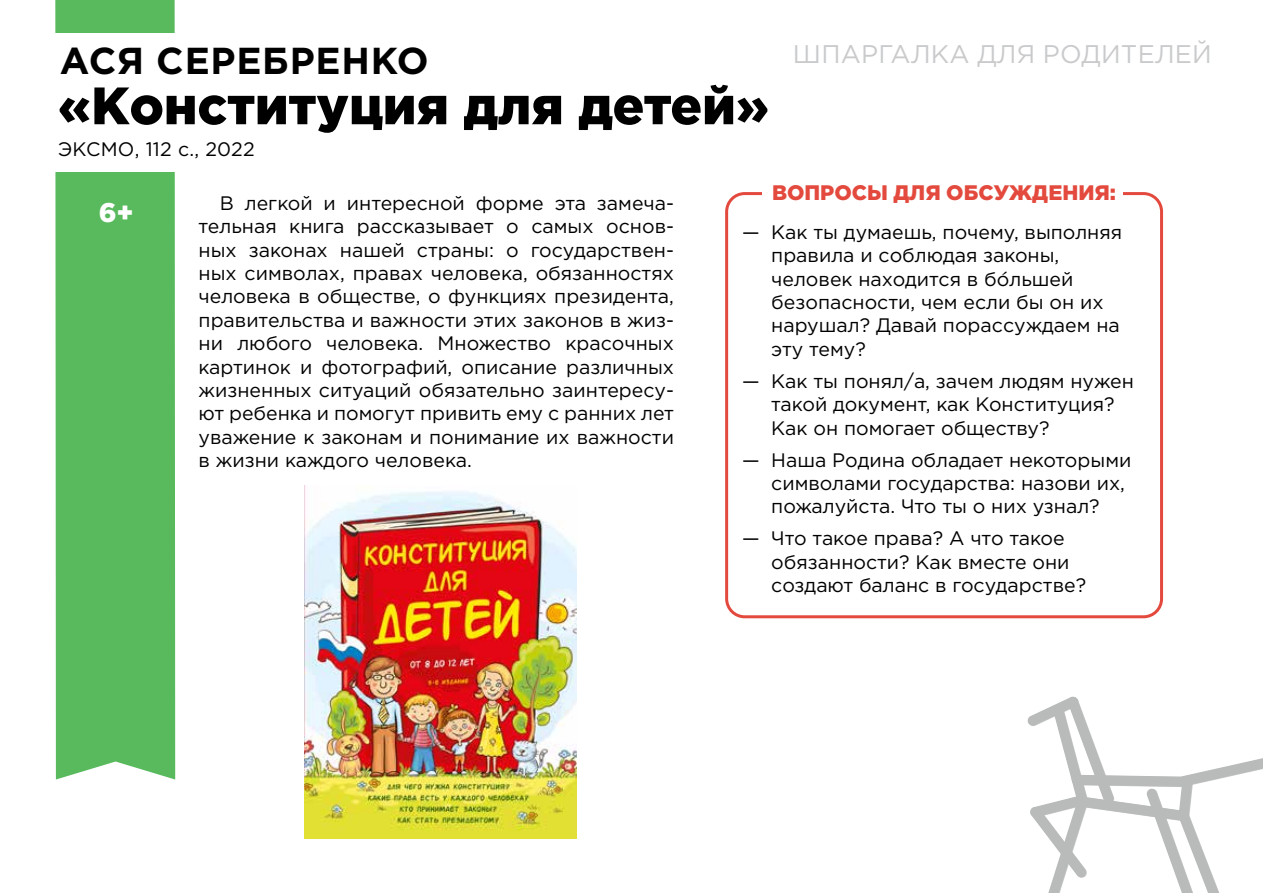
<style>
.page{position:relative;width:1263px;height:893px;background:#fff}
.page>*{position:absolute;margin:0;border:0;box-sizing:border-box;transform-origin:0 0}
.t1{font:900 52.5px "Gotham Pro";color:#000}
.t2{font:700 37.5px "Gotham Pro";letter-spacing:.02em;color:#000}
.t3{font:900 27px "Gotham Pro";color:#fff}
.t4{font:25.5px "Gotham Pro";letter-spacing:.01em;color:#c9cacc}
.t5{font:900 21px "Gotham Pro";color:#e3493d}
.t6{font:19.5px/23.4px "Gotham Pro";color:#000}
.s1{font-family:"Newton Phonetic C"}
</style>
<div class="page">
<div style="left:55px;top:0;width:120px;height:779px;background:#58ba5d"></div>
<svg style="left:1027px;top:696px;width:236px;height:197px"></svg>
<div style="left:725px;top:192px;width:438px;height:426px;border:3px solid #e3493d;border-radius:18px"></div>
<div style="left:762px;top:171px;width:361px;height:43px;background:#fff"></div>
<div style="left:29px;top:33px;width:177px;height:138px;background:#fff"></div>
<img style="left:304px;top:485px;width:272px;height:354px">
<h3 class="t4" style="left:793px;top:40px;width:420px">ШПАРГАЛКА ДЛЯ РОДИТЕЛЕЙ</h3>
<h2 class="t2" style="left:60px;top:39px;width:370px">АСЯ СЕРЕБРЕНКО</h2>
<h1 class="t1" style="left:58px;top:75px;width:712px">«Конституция для детей»</h1>
<p class="t6" style="left:58px;top:137px;width:198px">ЭКСМО, 112 с., 2022</p>
<p class="t6" style="left:199px;top:191px;width:477px;text-align:justify;text-indent:21px">В легкой и интересной форме эта замеча&shy;тельная книга рассказывает о самых основ&shy;ных законах нашей страны: о государствен&shy;ных символах, правах человека, обязанностях человека в обществе, о функциях президента, правительства и важности этих законов в жиз&shy;ни любого человека. Множество красочных картинок и фотографий, описание различных жизненных ситуаций обязательно заинтересу&shy;ют ребенка и помогут привить ему с ранних лет уважение к законам и понимание их важности в жизни каждого человека.</p>
<p class="t5" style="left:772px;top:181px;width:345px">ВОПРОСЫ ДЛЯ ОБСУЖДЕНИЯ:</p>
<h3 class="t3" style="left:99px;top:197px;width:37px">6+</h3>
<p class="t6" style="left:771px;top:220px;width:352px;text-indent:-29px">— Как ты думаешь, почему, выполняя правила и соблюдая законы, человек находится в бо<span class="s1">2</span>льшей безопасности, чем если бы он их нарушал? Давай порассуждаем на эту тему?</p>
<p class="t6" style="left:771px;top:369px;width:364px;text-indent:-29px">— Как ты понял/а, зачем людям нужен такой документ, как Конституция?<br>Как он помогает обществу?</p>
<p class="t6" style="left:771px;top:448px;width:362px;text-indent:-29px">— Наша Родина обладает некоторыми символами государства: назови их, пожалуйста. Что ты о них узнал?</p>
<p class="t6" style="left:771px;top:527px;width:316px;text-indent:-29px">— Что такое права? А что такое обязанности? Как вместе они создают баланс в государстве?</p>
</div>
